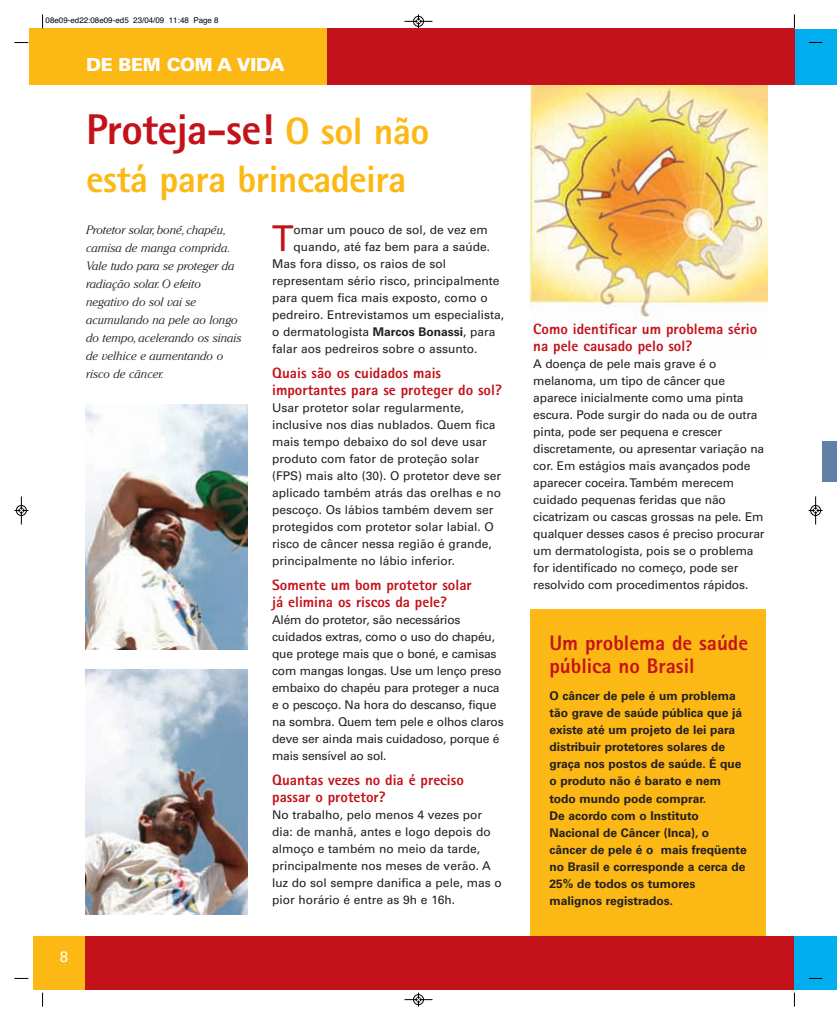
<style>
.page{position:relative;width:837px;height:1021px;background:#fff}
.page>*{position:absolute;margin:0;border:0;box-sizing:border-box;transform-origin:0 0}
.t1{font:800 43px "Rotis Sans Serif";letter-spacing:-.015em;color:#c4121a}
.t2{font:800 38px "Rotis Sans Serif";letter-spacing:-.015em;color:#fcb814}
.t3{font:35.5px "Univers";color:#c4121a}
.t4{font:800 21px/23.1px "Rotis Sans Serif";color:#c4121a}
.t5{font:900 18px "Univers";letter-spacing:-.02em;color:#fff}
.t6{font:800 15px/17px "Rotis Sans Serif";color:#c4121a}
.t7{font:15px "Univers";color:#fff}
.t8{font:12px/17px "Univers";letter-spacing:-.01em;color:#231f20}
.t9{font:700 12px/17px "Univers";color:#231f20}
.t10{font:italic 300 12px/18px "Cheltenham";color:#231f20}
.t11{font:8px "Helvetica";color:#000}
.s1{font-size:38px;color:#fcb814}
.s2{font-weight:700}
</style>
<div class="page">
<div style="left:530px;top:609px;width:235px;height:326px;background:#fcb814"></div>
<img style="left:530px;top:85px;width:237px;height:233px">
<div style="left:43px;top:935px;width:751px;height:54px;background:#c4121a"></div>
<div style="left:33px;top:935px;width:52px;height:54px;background:#fcb814"></div>
<div style="left:794px;top:935px;width:42px;height:54px;background:#00aeef"></div>
<div style="left:794px;top:29px;width:42px;height:56px;background:#00aeef"></div>
<img style="left:85px;top:404px;width:163px;height:245px">
<img style="left:85px;top:669px;width:163px;height:245px">
<div style="left:43px;top:28px;width:751px;height:57px;background:#c4121a"></div>
<div style="left:30px;top:28px;width:297px;height:57px;background:#fcb814"></div>
<div style="left:822px;top:441px;width:14px;height:40px;background:#6180a7"></div>
<svg style="left:42px;top:14px;width:1px;height:14px"></svg>
<svg style="left:14px;top:42px;width:14px;height:1px"></svg>
<svg style="left:793px;top:14px;width:2px;height:14px"></svg>
<svg style="left:808px;top:42px;width:14px;height:1px"></svg>
<svg style="left:42px;top:992px;width:1px;height:14px"></svg>
<svg style="left:14px;top:978px;width:14px;height:1px"></svg>
<svg style="left:793px;top:992px;width:2px;height:14px"></svg>
<svg style="left:808px;top:978px;width:14px;height:1px"></svg>
<svg style="left:404px;top:14px;width:28px;height:14px"></svg>
<svg style="left:404px;top:992px;width:28px;height:14px"></svg>
<svg style="left:14px;top:496px;width:14px;height:28px"></svg>
<svg style="left:808px;top:496px;width:14px;height:28px"></svg>
<p class="t11" style="left:46px;top:18px;width:175px">08e09-ed22:08e09-ed5 23/04/09 11:48 Page 8</p>
<p class="t5" style="left:86px;top:57px;width:200px">DE BEM COM A VIDA</p>
<p class="t1" style="left:86px;top:114px;width:345px">Proteja-se! <span class="s1">O sol não</span></p>
<p class="t2" style="left:86px;top:166px;width:322px">está para brincadeira</p>
<p class="t10" style="left:86px;top:222px;width:157px">Protetor solar, boné, chapéu, camisa de manga comprida.<br>Vale tudo para se proteger da radiação solar. O efeito negativo do sol vai se acumulando na pele ao longo do tempo, acelerando os sinais de velhice e aumentando o risco de câncer.</p>
<p class="t7" style="left:60px;top:951px;width:10px">8</p>
<p class="t3" style="left:272px;top:225px;width:23px">T</p>
<p class="t8" style="left:293px;top:222px;width:196px">omar um pouco de sol, de vez em</p>
<p class="t8" style="left:293px;top:239px;width:198px">quando, até faz bem para a saúde.</p>
<p class="t8" style="left:272px;top:256px;width:175px">Mas fora disso, os raios de sol</p>
<p class="t8" style="left:272px;top:273px;width:228px">representam sério risco, principalmente</p>
<p class="t8" style="left:272px;top:290px;width:217px">para quem fica mais exposto, como o</p>
<p class="t8" style="left:272px;top:307px;width:233px">pedreiro. Entrevistamos um especialista,</p>
<p class="t8" style="left:272px;top:324px;width:225px">o dermatologista <span class="s2">Marcos Bonassi</span>, para</p>
<p class="t8" style="left:272px;top:341px;width:206px">falar aos pedreiros sobre o assunto.</p>
<p class="t6" style="left:272px;top:366px;width:231px">Quais são os cuidados mais importantes para se proteger do sol?</p>
<p class="t8" style="left:272px;top:400px;width:230px">Usar protetor solar regularmente, inclusive nos dias nublados. Quem fica mais tempo debaixo do sol deve usar produto com fator de proteção solar (FPS) mais alto (30). O protetor deve ser aplicado também atrás das orelhas e no pescoço. Os lábios também devem ser protegidos com protetor solar labial. O risco de câncer nessa região é grande, principalmente no lábio inferior.</p>
<p class="t6" style="left:272px;top:578px;width:201px">Somente um bom protetor solar já elimina os riscos da pele?</p>
<p class="t8" style="left:272px;top:612px;width:233px">Além do protetor, são necessários cuidados extras, como o uso do chapéu, que protege mais que o boné, e camisas com mangas longas. Use um lenço preso embaixo do chapéu para proteger a nuca e o pescoço. Na hora do descanso, fique na sombra. Quem tem pele e olhos claros deve ser ainda mais cuidadoso, porque é mais sensível ao sol.</p>
<p class="t6" style="left:272px;top:773px;width:193px">Quantas vezes no dia é preciso passar o protetor?</p>
<p class="t8" style="left:272px;top:807px;width:231px">No trabalho, pelo menos 4 vezes por dia: de manhã, antes e logo depois do almoço e também no meio da tarde, principalmente nos meses de verão. A luz do sol sempre danifica a pele, mas o pior horário é entre as 9h e 16h.</p>
<p class="t6" style="left:533px;top:321px;width:225px">Como identificar um problema sério na pele causado pelo sol?</p>
<p class="t8" style="left:533px;top:356px;width:233px">A doença de pele mais grave é o melanoma, um tipo de câncer que aparece inicialmente como uma pinta escura. Pode surgir do nada ou de outra pinta, pode ser pequena e crescer discretamente, ou apresentar variação na cor. Em estágios mais avançados pode aparecer coceira. Também merecem cuidado pequenas feridas que não cicatrizam ou cascas grossas na pele. Em qualquer desses casos é preciso procurar um dermatologista, pois se o problema for identificado no começo, pode ser resolvido com procedimentos rápidos.</p>
<p class="t4" style="left:549px;top:633px;width:200px">Um problema de saúde pública no Brasil</p>
<p class="t9" style="left:549px;top:688px;width:199px">O câncer de pele é um problema tão grave de saúde pública que já existe até um projeto de lei para distribuir protetores solares de graça nos postos de saúde. É que o produto não é barato e nem todo mundo pode comprar.<br>De acordo com o Instituto<br>Nacional de Câncer (Inca), o câncer de pele é o mais freqüente no Brasil e corresponde a cerca de<br>25% de todos os tumores malignos registrados.</p>
</div>
